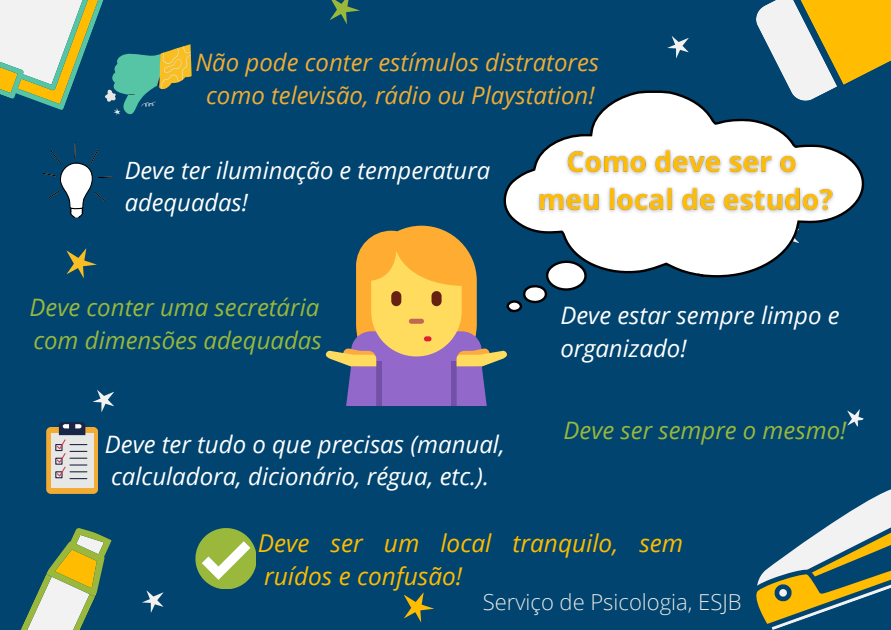
<style>
.page{position:relative;width:891px;height:630px;background:#00446f}
.page>*{position:absolute;margin:0;border:0;box-sizing:border-box;transform-origin:0 0}
.t1{font:italic 24.4px/33.6px "Open Sans";color:#ffbc00}
.t2{font:italic 24px/33.2px "Open Sans";color:#fff}
.t3{font:italic 24px "Open Sans";color:#f2ac34}
.t4{font:italic 24px "Open Sans";color:#99b83c}
.t5{font:300 22px "Open Sans";color:#e7e7e5}
</style>
<div class="page">
<svg style="left:756px;top:489px;width:135px;height:141px"></svg>
<svg style="left:21px;top:528px;width:91px;height:102px"></svg>
<svg style="left:756px;top:0;width:135px;height:91px"></svg>
<svg style="left:66px;top:248px;width:31px;height:31px"></svg>
<svg style="left:92px;top:390px;width:22px;height:22px"></svg>
<svg style="left:330px;top:0;width:30px;height:24px"></svg>
<svg style="left:667px;top:36px;width:22px;height:23px"></svg>
<svg style="left:847px;top:409px;width:17px;height:18px"></svg>
<svg style="left:142px;top:590px;width:22px;height:23px"></svg>
<svg style="left:404px;top:592px;width:30px;height:31px"></svg>
<svg style="left:503px;top:91px;width:362px;height:222px"></svg>
<svg style="left:42px;top:143px;width:71px;height:75px"></svg>
<div style="left:46px;top:427px;width:51px;height:67px;background:#f2ac34;border-radius:5px"></div>
<div style="left:51px;top:433px;width:42px;height:55px;background:#e7e7e5"></div>
<div style="left:55px;top:444px;width:8px;height:7px;border:1px solid #192646"></div>
<div style="left:55px;top:458px;width:8px;height:7px;border:1px solid #192646"></div>
<div style="left:55px;top:471px;width:8px;height:7px;border:1px solid #192646"></div>
<svg style="left:56px;top:422px;width:31px;height:57px"></svg>
<svg style="left:326px;top:226px;width:180px;height:180px"></svg>
<div style="left:409px;top:319px;width:15px;height:5px;background:#bf6952;border-radius:3px"></div>
<div style="left:424px;top:336px;width:8px;height:5px;background:#df1f32;border-radius:3px"></div>
<div style="left:391px;top:291px;width:10px;height:15px;background:#662113;border-radius:5px"></div>
<div style="left:432px;top:291px;width:10px;height:15px;background:#662113;border-radius:5px"></div>
<svg style="left:0;top:0;width:192px;height:115px"></svg>
<svg style="left:195px;top:528px;width:61px;height:60px"></svg>
<img style="left:531px;top:134px;width:312px;height:94px">
<p class="t3" style="left:195px;top:45px;width:405px">Não pode conter estímulos distratores</p>
<p class="t3" style="left:206px;top:78px;width:390px">como televisão, rádio ou Playstation!</p>
<p class="t2" style="left:125px;top:153px;width:367px">Deve ter iluminação e temperatura</p>
<p class="t2" style="left:125px;top:185px;width:125px">adequadas!</p>
<p class="t4" style="left:30px;top:290px;width:291px">Deve conter uma secretária</p>
<p class="t4" style="left:33px;top:323px;width:290px">com dimensões adequadas</p>
<p class="t2" style="left:105px;top:428px;width:401px">Deve ter tudo o que precisas (manual,</p>
<p class="t2" style="left:111px;top:460px;width:380px">calculadora, dicionário, régua, etc.).</p>
<p class="t2" style="left:560px;top:298px;width:281px">Deve estar sempre limpo e organizado!</p>
<p class="t4" style="left:564px;top:414px;width:284px">Deve ser sempre o mesmo!</p>
<p class="t1" style="left:258px;top:525px;width:427px">Deve ser um local tranquilo, sem ruídos e confusão!</p>
<p class="t5" style="left:483px;top:587px;width:260px">Serviço de Psicologia, ESJB</p>
</div>
